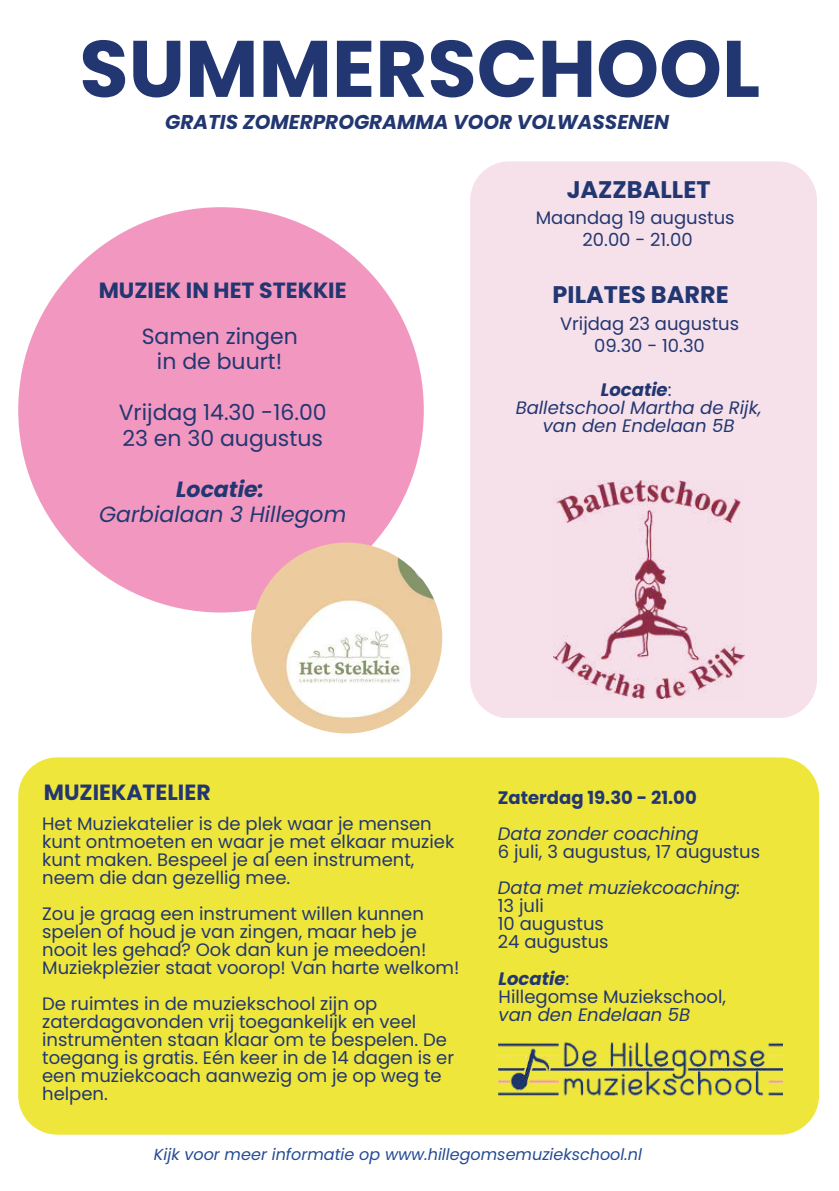
<style>
.page{position:relative;width:839px;height:1191px;background:#fff}
.page>*{position:absolute;margin:0;border:0;box-sizing:border-box;transform-origin:0 0}
.t1{font:700 80px "Poppins";color:#223771}
.t2{font:700 24px "Poppins";color:#223771}
.t3{font:22px/25.6px "Poppins";color:#223771;text-align:center}
.t4{font:700 22px "Poppins";color:#223771}
.t5{font:italic 22px "Poppins";color:#223771}
.t6{font:italic 700 22px "Poppins";color:#223771}
.t7{font:italic 700 20px "Poppins";color:#223771}
.t8{font:18px/18px "Poppins";color:#223771}
.t9{font:italic 18px/18px "Poppins";color:#223771;text-align:center}
.t10{font:700 18px "Poppins";color:#223771}
.t11{font:italic 16px "Poppins";color:#254b94}
.s1{font-weight:700}
.s2{font-style:normal}
.s3{font-weight:700;font-style:italic}
</style>
<div class="page">
<div style="left:18px;top:757px;width:801px;height:378px;background:#efe63c;border-radius:39px"></div>
<div style="left:470px;top:161px;width:347px;height:557px;background:#f6e0ea;border-radius:39px"></div>
<img style="left:498px;top:1042px;width:284px;height:54px">
<div style="left:18px;top:207px;width:406px;height:406px;background:#f298c0;border-radius:50%"></div>
<img style="left:251px;top:543px;width:191px;height:190px;border-radius:50%">
<img style="left:554px;top:481px;width:190px;height:217px">
<h1 class="t1" style="left:79px;top:23px;width:682px">SUMMERSCHOOL</h1>
<p class="t7" style="left:165px;top:111px;width:505px">GRATIS ZOMERPROGRAMMA VOOR VOLWASSENEN</p>
<h2 class="t2" style="left:566px;top:176px;width:145px">JAZZBALLET</h2>
<p class="t4" style="left:99px;top:277px;width:249px">MUZIEK IN HET STEKKIE</p>
<p class="t3" style="left:142px;top:324px;width:158px">Samen zingen in de buurt!</p>
<p class="t3" style="left:119px;top:400px;width:209px;text-align:left">Vrijdag 14.30 -16.00<br>23 en 30 augustus</p>
<p class="t6" style="left:176px;top:476px;width:89px">Locatie:</p>
<p class="t5" style="left:99px;top:502px;width:249px">Garbialaan 3 Hillegom</p>
<p class="t8" style="left:535px;top:206px;width:200px;line-height:22.4px;text-align:center">Maandag 19 augustus<br>20.00 - 21.00</p>
<h2 class="t2" style="left:552px;top:281px;width:177px">PILATES BARRE</h2>
<p class="t8" style="left:560px;top:312px;width:181px;line-height:22.4px;text-align:center">Vrijdag 23 augustus<br>09.30 - 10.30</p>
<p class="t9" style="left:515px;top:381px;width:247px"><span class="s1">Locatie</span><span class="s2">:<br></span>Balletschool Martha de Rijk, van den Endelaan 5B</p>
<p class="t4" style="left:44px;top:780px;width:168px">MUZIEKATELIER</p>
<p class="t10" style="left:498px;top:787px;width:200px">Zaterdag 19.30 - 21.00</p>
<p class="t9" style="left:498px;top:824px;width:202px">Data zonder coaching</p>
<p class="t8" style="left:498px;top:842px;width:264px">6 juli, 3 augustus, 17 augustus</p>
<p class="t9" style="left:498px;top:878px;width:244px">Data met muziekcoaching:</p>
<p class="t8" style="left:498px;top:896px;width:112px">13 juli<br>10 augustus<br>24 augustus</p>
<p class="t8" style="left:42px;top:815px;width:413px">Het Muziekatelier is de plek waar je mensen kunt ontmoeten en waar je met elkaar muziek kunt maken. Bespeel je al een instrument, neem die dan gezellig mee.</p>
<p class="t8" style="left:42px;top:905px;width:419px">Zou je graag een instrument willen kunnen spelen of houd je van zingen, maar heb je nooit les gehad? Ook dan kun je meedoen!<br>Muziekplezier staat voorop! Van harte welkom!</p>
<p class="t8" style="left:42px;top:995px;width:413px">De ruimtes in de muziekschool zijn op zaterdagavonden vrij toegankelijk en veel instrumenten staan klaar om te bespelen. De toegang is gratis. Eén keer in de 14 dagen is er een muziekcoach aanwezig om je op weg te helpen.</p>
<p class="t8" style="left:498px;top:970px;width:229px"><span class="s3">Locatie</span>:<br>Hillegomse Muziekschool,</p>
<p class="t9" style="left:498px;top:1006px;width:193px">van den Endelaan 5B</p>
<p class="t11" style="left:154px;top:1145px;width:489px">Kijk voor meer informatie op www.hillegomsemuziekschool.nl</p>
</div>
